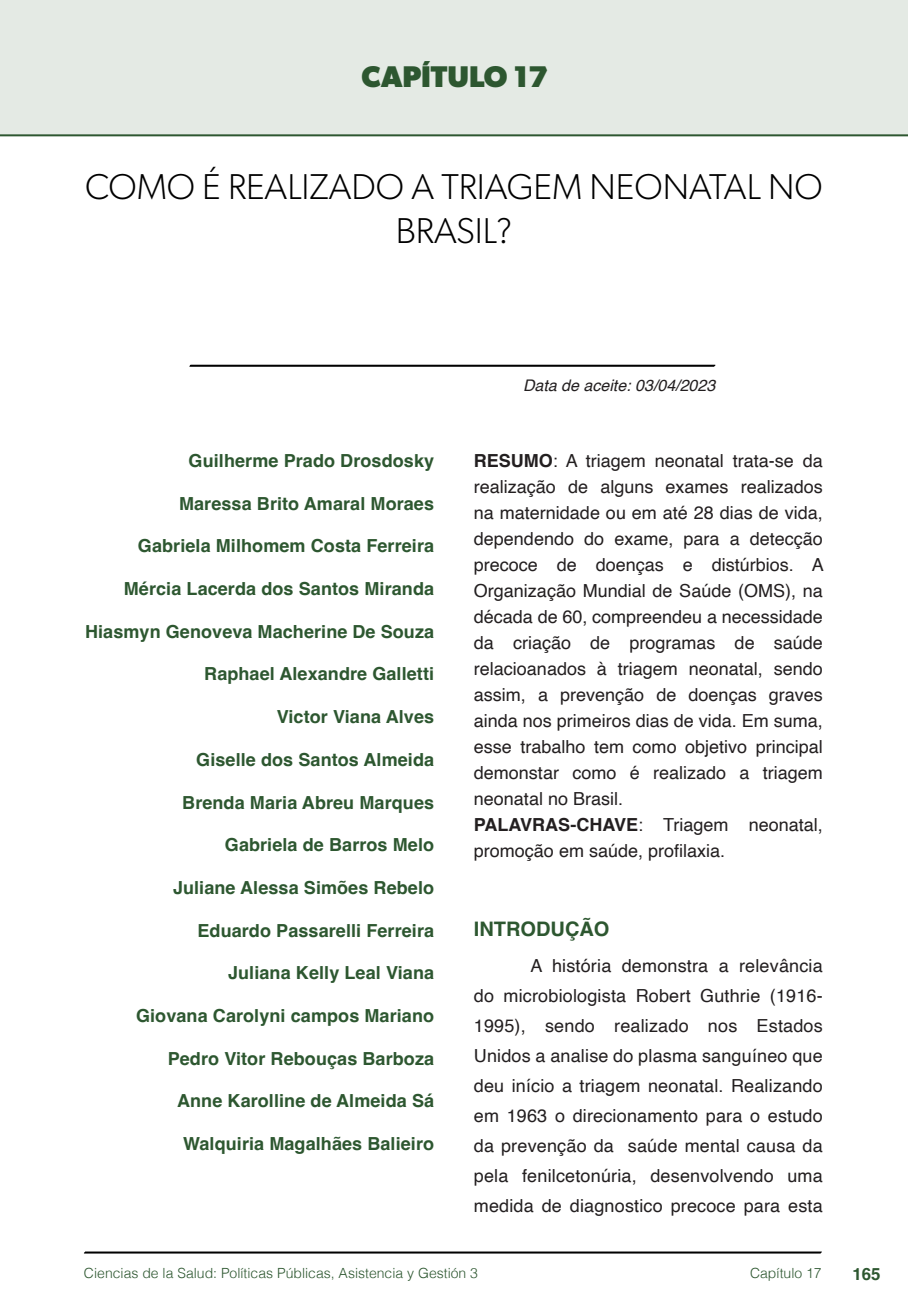
<style>
.page{position:relative;width:908px;height:1304px;background:#fff}
.page>*{position:absolute;margin:0;border:0;box-sizing:border-box;transform-origin:0 0}
.t1{font:300 36px/44px "Gibson";color:#000;text-align:center}
.t2{font:700 30px "Gibson";color:#2d5730}
.t3{font:700 20px "Helvetica";color:#2d5730}
.t4{font:18px/26px "Helvetica";color:#231f20}
.t5{font:700 18px "Helvetica";letter-spacing:.005em;color:#2d5730}
.t6{font:700 16.8px "Helvetica";color:#2d5730}
.t7{font:italic 16px "Helvetica";color:#231f20}
.t8{font:300 14px "Helvetica";color:#2d5730}
.s1{font-weight:700}
</style>
<div class="page">
<svg style="left:84px;top:1251px;width:737px;height:3px;background:#515151"></svg>
<svg style="left:189px;top:364px;width:526px;height:3px;background:#4f4f4f"></svg>
<div style="left:0;top:0;width:907px;height:136px;background:#e4eae4"></div>
<div style="left:44px;top:72px;width:68px;height:61px;background:#e4eae4"></div>
<h2 class="t2" style="left:361px;top:58px;width:188px">CAPÍTULO 17</h2>
<h1 class="t1" style="left:85px;top:164px;width:738px">COMO É REALIZADO A TRIAGEM NEONATAL NO<br>BRASIL?</h1>
<p class="t5" style="left:188px;top:450px;width:247px">Guilherme Prado Drosdosky</p>
<p class="t5" style="left:179px;top:492px;width:256px">Maressa Brito Amaral Moraes</p>
<p class="t5" style="left:138px;top:535px;width:297px">Gabriela Milhomem Costa Ferreira</p>
<p class="t5" style="left:124px;top:578px;width:311px">Mércia Lacerda dos Santos Miranda</p>
<p class="t5" style="left:85px;top:620px;width:350px">Hiasmyn Genoveva Macherine De Souza</p>
<p class="t5" style="left:204px;top:663px;width:231px">Raphael Alexandre Galletti</p>
<p class="t5" style="left:276px;top:706px;width:159px">Victor Viana Alves</p>
<p class="t5" style="left:196px;top:748px;width:239px">Giselle dos Santos Almeida</p>
<p class="t5" style="left:182px;top:791px;width:253px">Brenda Maria Abreu Marques</p>
<p class="t5" style="left:225px;top:834px;width:211px">Gabriela de Barros Melo</p>
<p class="t5" style="left:173px;top:877px;width:262px">Juliane Alessa Simões Rebelo</p>
<p class="t5" style="left:197px;top:919px;width:238px">Eduardo Passarelli Ferreira</p>
<p class="t5" style="left:228px;top:962px;width:207px">Juliana Kelly Leal Viana</p>
<p class="t5" style="left:136px;top:1005px;width:299px">Giovana Carolyni campos Mariano</p>
<p class="t5" style="left:168px;top:1047px;width:268px">Pedro Vitor Rebouças Barboza</p>
<p class="t5" style="left:177px;top:1090px;width:258px">Anne Karolline de Almeida Sá</p>
<p class="t5" style="left:183px;top:1133px;width:252px">Walquiria Magalhães Balieiro</p>
<p class="t7" style="left:523px;top:373px;width:194px">Data de aceite: 03/04/2023</p>
<p class="t4" style="left:473px;top:448px;width:351px"><span class="s1">RESUMO</span>: A triagem neonatal trata-se da realização de alguns exames realizados na maternidade ou em até 28 dias de vida, dependendo do exame, para a detecção precoce de doenças e distúrbios. A Organização Mundial de Saúde (OMS), na década de 60, compreendeu a necessidade da criação de programas de saúde relacioanados à triagem neonatal, sendo assim, a prevenção de doenças graves ainda nos primeiros dias de vida. Em suma, esse trabalho tem como objetivo principal demonstar como é realizado a triagem neonatal no Brasil.<br><span class="s1">PALAVRAS-CHAVE</span>: Triagem neonatal, promoção em saúde, profilaxia.</p>
<p class="t3" style="left:473px;top:917px;width:137px">INTRODUÇÃO</p>
<p class="t4" style="left:473px;top:951px;width:350px;line-height:30px;text-align:justify;text-indent:57px">A história demonstra a relevância do microbiologista Robert Guthrie (1916- 1995), sendo realizado nos Estados Unidos a analise do plasma sanguíneo que deu início a triagem neonatal. Realizando em 1963 o direcionamento para o estudo da prevenção da saúde mental causa da pela fenilcetonúria, desenvolvendo uma medida de diagnostico precoce para esta</p>
<p class="t8" style="left:84px;top:1261px;width:395px">Ciencias de la Salud: Políticas Públicas, Asistencia y Gestión 3</p>
<p class="t8" style="left:749px;top:1261px;width:73px">Capítulo 17</p>
<p class="t6" style="left:851px;top:1264px;width:30px">165</p>
</div>
